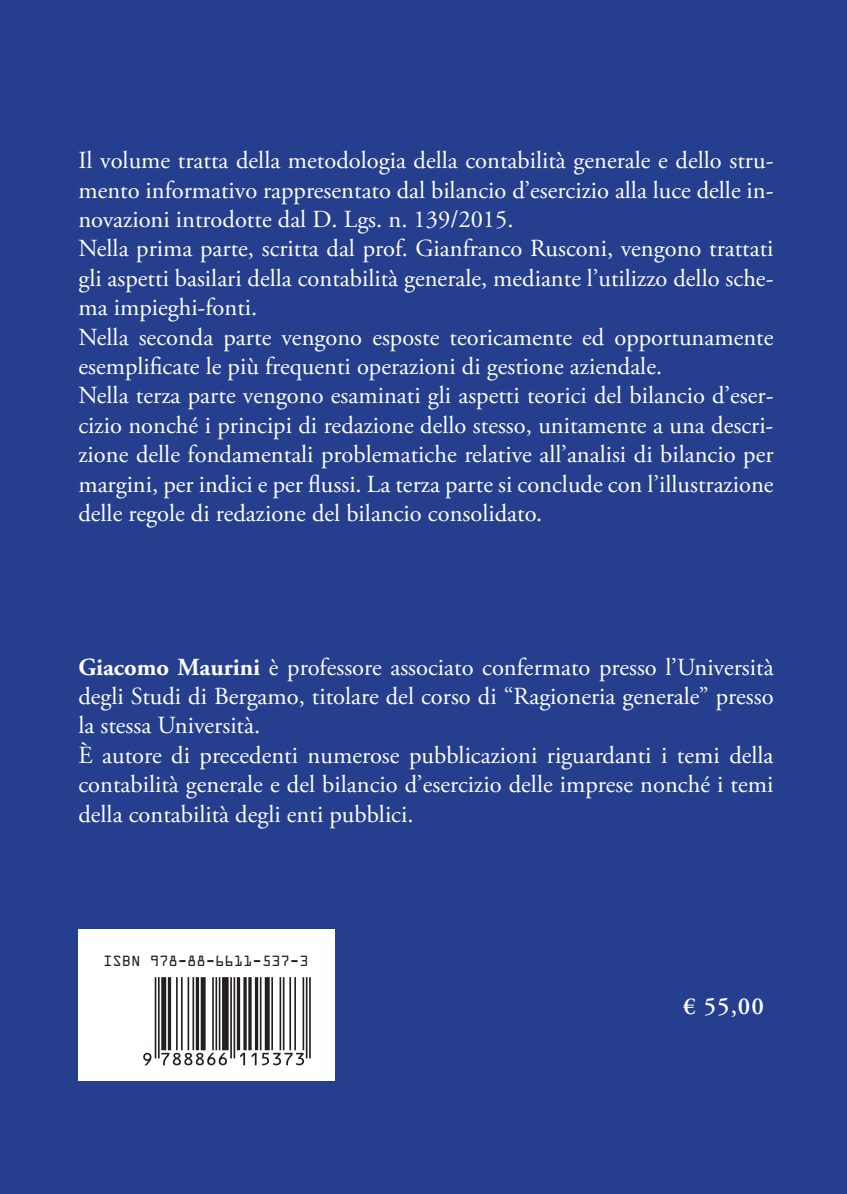
<style>
.page{position:relative;width:847px;height:1194px;background:#fff}
.page>*{position:absolute;margin:0;border:0;box-sizing:border-box;transform-origin:0 0}
.t1{font:24.5px/29.4px "Adobe Garamond Pro";color:#fff}
.t2{font:600 24.5px "Adobe Garamond Pro";color:#fff}
.t3{font:15.75px "OCRA Extended";color:#231f20}
.s1{font-weight:700}
</style>
<div class="page">
<div style="left:0;top:0;width:846px;height:1193px;background:#253f8e"></div>
<div style="left:78px;top:929px;width:256px;height:152px;background:#fff"></div>
<svg style="left:143px;top:977px;width:167px;height:88px"></svg>
<p class="t1" style="left:78px;top:146px;width:696px">Il volume tratta della metodologia della contabilità generale e dello stru&shy;mento informativo rappresentato dal bilancio d’esercizio alla luce delle in&shy;novazioni introdotte dal D. Lgs. n. 139/2015.<br>Nella prima parte, scritta dal prof. Gianfranco Rusconi, vengono trattati gli aspetti basilari della contabilità generale, mediante l’utilizzo dello sche&shy;ma impieghi-fonti.<br>Nella seconda parte vengono esposte teoricamente ed opportunamente esemplificate le più frequenti operazioni di gestione aziendale.<br>Nella terza parte vengono esaminati gli aspetti teorici del bilancio d’eser&shy;cizio nonché i principi di redazione dello stesso, unitamente a una descri&shy;zione delle fondamentali problematiche relative all’analisi di bilancio per margini, per indici e per flussi. La terza parte si conclude con l’illustrazione delle regole di redazione del bilancio consolidato.</p>
<p class="t1" style="left:78px;top:653px;width:696px"><span class="s1">Giacomo Maurini</span> è professore associato confermato presso l’Università degli Studi di Bergamo, titolare del corso di “Ragioneria generale” presso la stessa Università.<br>È autore di precedenti numerose pubblicazioni riguardanti i temi della contabilità generale e del bilancio d’esercizio delle imprese nonché i temi della contabilità degli enti pubblici.</p>
<p class="t3" style="left:103px;top:952px;width:207px">ISBN 978-88-6611-537-3</p>
<p class="t2" style="left:683px;top:992px;width:82px">€ 55,00</p>
</div>
